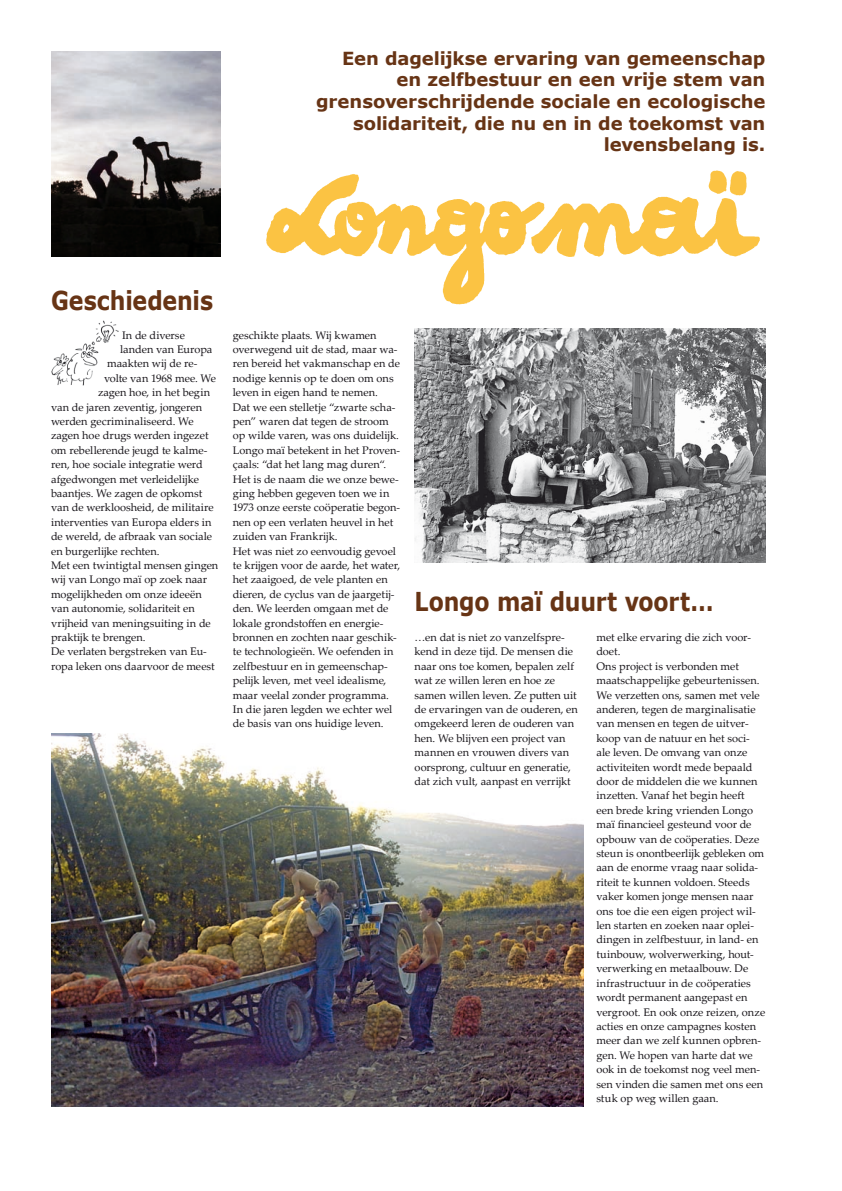
<style>
.page{position:relative;width:842px;height:1191px;background:#fff}
.page>*{position:absolute;margin:0;border:0;box-sizing:border-box;transform-origin:0 0}
.t1{font:700 26px "Verdana";letter-spacing:-.01em;color:#673415;scale:.85 1}
.t2{font:700 18px/21.6px "Verdana";letter-spacing:-.005em;color:#673415;text-align:right}
.t3{font:11px/14.4px "Palatino Linotype";color:#1a171c}
</style>
<div class="page">
<img style="left:51px;top:320px;width:67px;height:65px">
<img style="left:51px;top:733px;width:533px;height:373px">
<img style="left:51px;top:51px;width:169px;height:206px">
<img style="left:266px;top:170px;width:494px;height:135px">
<img style="left:415px;top:329px;width:350px;height:233px">
<h2 class="t2" style="left:316px;top:47px;width:451px">Een dagelijkse ervaring van gemeenschap en zelfbestuur en een vrije stem van grensoverschrijdende sociale en ecologische solidariteit, die nu en in de toekomst van levensbelang is.</h2>
<h1 class="t1" style="left:51px;top:284px;width:192px">Geschiedenis</h1>
<p class="t3" style="left:122px;top:327px;width:64px">In de diverse</p>
<p class="t3" style="left:120px;top:341px;width:94px">landen van Europa</p>
<p class="t3" style="left:107px;top:356px;width:92px">maakten wij de re-</p>
<p class="t3" style="left:104px;top:370px;width:114px">volte van 1968 mee. We</p>
<p class="t3" style="left:98px;top:385px;width:114px">zagen hoe, in het begin</p>
<p class="t3" style="left:51px;top:399px;width:153px">van de jaren zeventig, jongeren</p>
<p class="t3" style="left:51px;top:413px;width:144px">werden gecriminaliseerd. We</p>
<p class="t3" style="left:51px;top:428px;width:159px">zagen hoe drugs werden ingezet</p>
<p class="t3" style="left:51px;top:442px;width:158px">om rebellerende jeugd te kalme-</p>
<p class="t3" style="left:51px;top:457px;width:153px">ren, hoe sociale integratie werd</p>
<p class="t3" style="left:51px;top:471px;width:149px">afgedwongen met verleidelijke</p>
<p class="t3" style="left:51px;top:485px;width:153px">baantjes. We zagen de opkomst</p>
<p class="t3" style="left:51px;top:500px;width:164px">van de werkloosheid, de militaire</p>
<p class="t3" style="left:51px;top:514px;width:162px">interventies van Europa elders in</p>
<p class="t3" style="left:51px;top:529px;width:163px">de wereld, de afbraak van sociale</p>
<p class="t3" style="left:51px;top:543px;width:110px">en burgerlijke rechten.</p>
<p class="t3" style="left:51px;top:557px;width:169px">Met een twintigtal mensen gingen</p>
<p class="t3" style="left:51px;top:572px;width:158px">wij van Longo maï op zoek naar</p>
<p class="t3" style="left:51px;top:586px;width:152px">mogelijkheden om onze ideeën</p>
<p class="t3" style="left:51px;top:601px;width:145px">van autonomie, solidariteit en</p>
<p class="t3" style="left:51px;top:615px;width:161px">vrijheid van meningsuiting in de</p>
<p class="t3" style="left:51px;top:629px;width:96px">praktijk te brengen.</p>
<p class="t3" style="left:51px;top:644px;width:157px">De verlaten bergstreken van Eu-</p>
<p class="t3" style="left:51px;top:658px;width:165px">ropa leken ons daarvoor de meest</p>
<p class="t3" style="left:233px;top:327px;width:169px">geschikte plaats. Wij kwamen overwegend uit de stad, maar wa&shy;ren bereid het vakmanschap en de nodige kennis op te doen om ons leven in eigen hand te nemen.<br>Dat we een stelletje “zwarte scha&shy;pen” waren dat tegen de stroom op wilde varen, was ons duidelijk.<br>Longo maï betekent in het Proven&shy;çaals: “dat het lang mag duren“.<br>Het is de naam die we onze bewe&shy;ging hebben gegeven toen we in<br>1973 onze eerste coöperatie begon&shy;nen op een verlaten heuvel in het zuiden van Frankrijk.<br>Het was niet zo eenvoudig gevoel te krijgen voor de aarde, het water, het zaaigoed, de vele planten en dieren, de cyclus van de jaargetij&shy;den. We leerden omgaan met de lokale grondstoffen en energie&shy;bronnen en zochten naar geschik&shy;te technologieën. We oefenden in zelfbestuur en in gemeenschap&shy;pelijk leven, met veel idealisme, maar veelal zonder programma.<br>In die jaren legden we echter wel de basis van ons huidige leven.</p>
<h1 class="t1" style="left:415px;top:585px;width:353px">Longo maï duurt voort…</h1>
<p class="t3" style="left:415px;top:629px;width:165px">…en dat is niet zo vanzelfspre&shy;kend in deze tijd. De mensen die naar ons toe komen, bepalen zelf wat ze willen leren en hoe ze samen willen leven. Ze putten uit de ervaringen van de ouderen, en omgekeerd leren de ouderen van hen. We blijven een project van mannen en vrouwen divers van oorsprong, cultuur en generatie, dat zich vult, aanpast en verrijkt</p>
<p class="t3" style="left:596px;top:629px;width:170px">met elke ervaring die zich voor&shy;doet.<br>Ons project is verbonden met maatschappelijke gebeurtenissen.<br>We verzetten ons, samen met vele anderen, tegen de marginalisatie van mensen en tegen de uitver&shy;koop van de natuur en het soci&shy;ale leven. De omvang van onze activiteiten wordt mede bepaald door de middelen die we kunnen inzetten. Vanaf het begin heeft<br>een brede kring vrienden Longo maï financieel gesteund voor de opbouw van de coöperaties. Deze steun is onontbeerlijk gebleken om aan de enorme vraag naar solida&shy;riteit te kunnen voldoen. Steeds vaker komen jonge mensen naar ons toe die een eigen project wil&shy;len starten en zoeken naar oplei&shy;dingen in zelfbestuur, in land- en tuinbouw, wolverwerking, hout&shy;verwerking en metaalbouw. De infrastructuur in de coöperaties wordt permanent aangepast en vergroot. En ook onze reizen, onze acties en onze campagnes kosten meer dan we zelf kunnen opbren&shy;gen. We hopen van harte dat we ook in de toekomst nog veel men&shy;sen vinden die samen met ons een stuk op weg willen gaan.</p>
</div>
